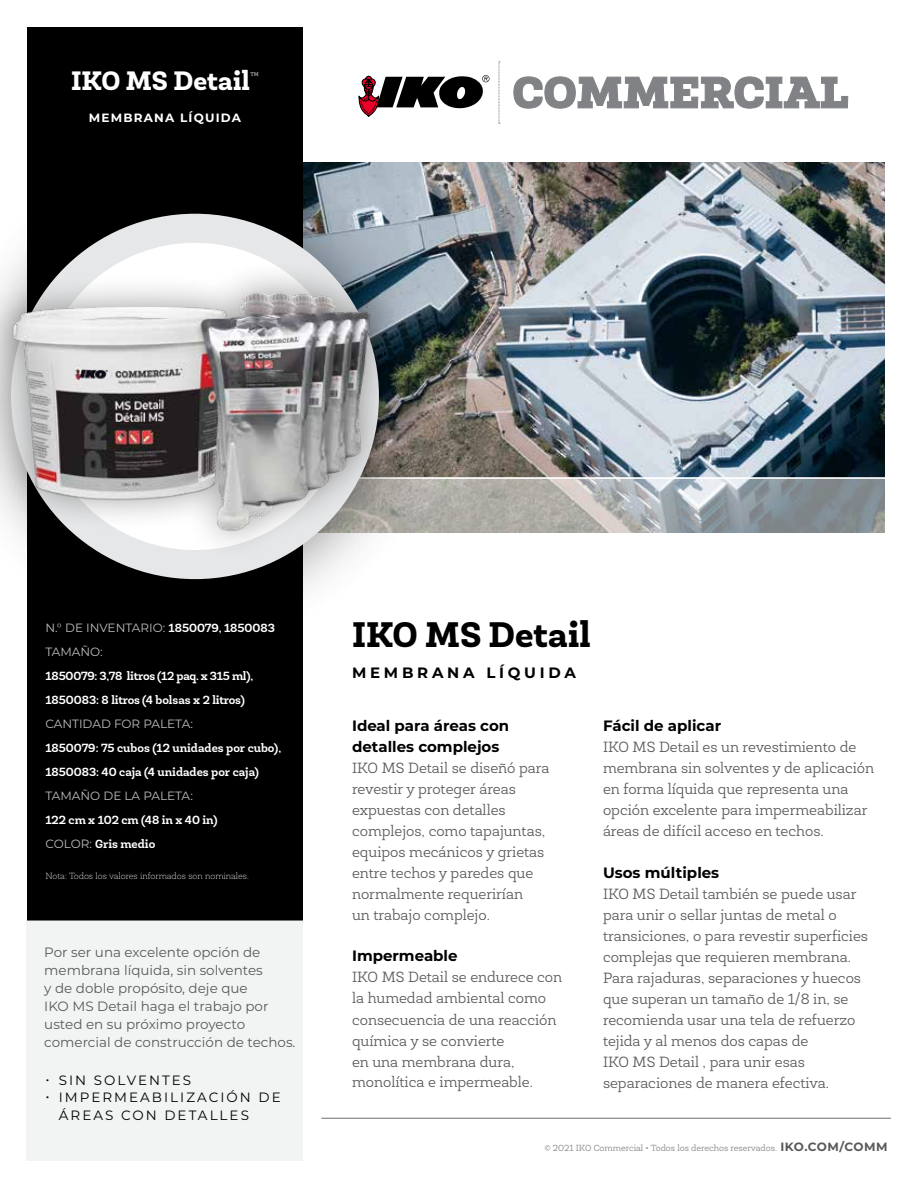
<style>
.page{position:relative;width:918px;height:1188px;background:#fff}
.page>*{position:absolute;margin:0;border:0;box-sizing:border-box;transform-origin:0 0}
.t1{font:800 36px "Newslab";color:#000}
.t2{font:800 27px "Newslab";color:#fff}
.t3{font:300 15px/21px "Newslab";color:#58595b}
.t4{font:700 15px/21px "Montserrat";color:#000}
.t5{font:700 15px "Montserrat";letter-spacing:.25em;color:#000}
.t6{font:13.5px/18px "Montserrat";color:#58595b}
.t7{font:13.5px/18px "Montserrat";letter-spacing:.15em;color:#000}
.t8{font:700 12px/24px "Newslab";color:#fff}
.t9{font:12px/24px "Montserrat";color:#bcbec0}
.t10{font:700 12px/24px "Newslab";letter-spacing:-.02em;color:#fff}
.t11{font:700 12px "Montserrat";letter-spacing:.1em;color:#fff}
.t12{font:300 9px "Newslab";color:#808285}
.t13{font:100 9px "Newslab";color:#fff}
.t14{font:300 7.8px "Newslab";color:#fff}
.s1{font-family:"Newslab";font-weight:700;color:#fff}
.s2{font-family:"Montserrat";font-weight:400;color:#bcbec0}
.s3{font-family:"Montserrat";font-weight:700;font-size:12px;color:#58595b}
</style>
<div class="page">
<img style="left:445px;top:163px;width:439px;height:314px">
<div style="left:27px;top:27px;width:276px;height:263px;background:#000"></div>
<svg style="left:513px;top:76px;width:336px;height:33px"></svg>
<svg style="left:358px;top:75px;width:131px;height:42px"></svg>
<svg style="left:499px;top:62px;width:1px;height:62px"></svg>
<div style="left:27px;top:241px;width:276px;height:679px;background:#000"></div>
<hr style="left:322px;top:1118px;width:569px;height:1px;background:#939598">
<div style="left:26px;top:920px;width:277px;height:241px;background:#f2f3f3"></div>
<svg style="left:445px;top:479px;width:439px;height:53px;background:#a2a6a8"></svg>
<div style="left:0;top:148px;width:445px;height:497px;background:#000;opacity:.5"></div>
<svg style="left:26px;top:228px;width:338px;height:337px;background:#f4f5f5"></svg>
<div style="left:11px;top:214px;width:368px;height:365px;border:29px solid #e6e7e8;border-radius:50%"></div>
<div style="left:0;top:260px;width:400px;height:301px;background:#000;opacity:.4"></div>
<img style="left:6px;top:268px;width:379px;height:283px">
<h2 class="t2" style="left:71px;top:64px;width:181px">IKO MS Detail</h2>
<p class="t14" style="left:250px;top:71px;width:10px">™</p>
<p class="t11" style="left:89px;top:109px;width:154px">MEMBRANA LÍQUIDA</p>
<p class="t9" style="left:45px;top:616px;width:231px">N.° DE INVENTARIO: <span class="s1">1850079, 1850083<br></span>TAMAÑO:</p>
<p class="t10" style="left:45px;top:664px;width:209px">1850079: 3,78 litros (12 paq. x 315 ml),<br>1850083: 8 litros (4 bolsas x 2 litros)</p>
<p class="t9" style="left:45px;top:712px;width:149px">CANTIDAD FOR PALETA:</p>
<p class="t8" style="left:45px;top:736px;width:237px">1850079: 75 cubos (12 unidades por cubo),<br>1850083: 40 caja (4 unidades por caja)</p>
<p class="t9" style="left:45px;top:784px;width:149px">TAMAÑO DE LA PALETA:</p>
<p class="t8" style="left:45px;top:808px;width:174px">122 cm x 102 cm (48 in x 40 in)<br><span class="s2">COLOR:</span> Gris medio</p>
<p class="t13" style="left:45px;top:871px;width:205px">Nota: Todos los valores informados son nominales.</p>
<p class="t6" style="left:44px;top:943px;width:253px">Por ser una excelente opción de membrana líquida, sin solventes<br>y de doble propósito, deje que<br>IKO MS Detail haga el trabajo por usted en su próximo proyecto comercial de construcción de techos.</p>
<p class="t7" style="left:45px;top:1070px;width:147px">• SIN SOLVENTES</p>
<p class="t7" style="left:59px;top:1088px;width:223px;text-indent:-13px">• IMPERMEABILIZACIÓN DE<br>ÁREAS CON DETALLES</p>
<h1 class="t1" style="left:352px;top:611px;width:240px">IKO MS Detail</h1>
<p class="t5" style="left:352px;top:662px;width:225px">MEMBRANA LÍQUIDA</p>
<p class="t4" style="left:352px;top:714px;width:159px">Ideal para áreas con detalles complejos</p>
<p class="t3" style="left:352px;top:757px;width:199px">IKO MS Detail se diseñó para revestir y proteger áreas expuestas con detalles complejos, como tapajuntas, equipos mecánicos y grietas entre techos y paredes que normalmente requerirían<br>un trabajo complejo.</p>
<p class="t4" style="left:352px;top:945px;width:107px">Impermeable</p>
<p class="t3" style="left:352px;top:967px;width:212px">IKO MS Detail se endurece con la humedad ambiental como consecuencia de una reacción química y se convierte<br>en una membrana dura, monolítica e impermeable.</p>
<p class="t4" style="left:603px;top:714px;width:120px">Fácil de aplicar</p>
<p class="t3" style="left:603px;top:736px;width:273px">IKO MS Detail es un revestimiento de membrana sin solventes y de aplicación en forma líquida que representa una opción excelente para impermeabilizar áreas de difícil acceso en techos.</p>
<p class="t4" style="left:603px;top:861px;width:118px">Usos múltiples</p>
<p class="t3" style="left:603px;top:883px;width:266px">IKO MS Detail también se puede usar para unir o sellar juntas de metal o transiciones, o para revestir superficies complejas que requieren membrana.<br>Para rajaduras, separaciones y huecos que superan un tamaño de 1/8 in, se recomienda usar una tela de refuerzo tejida y al menos dos capas de<br>IKO MS Detail , para unir esas separaciones de manera efectiva.</p>
<p class="t12" style="left:544px;top:1142px;width:345px">© 2021 IKO Commercial • Todos los derechos reservados. <span class="s3">IKO.COM/COMM</span></p>
</div>
